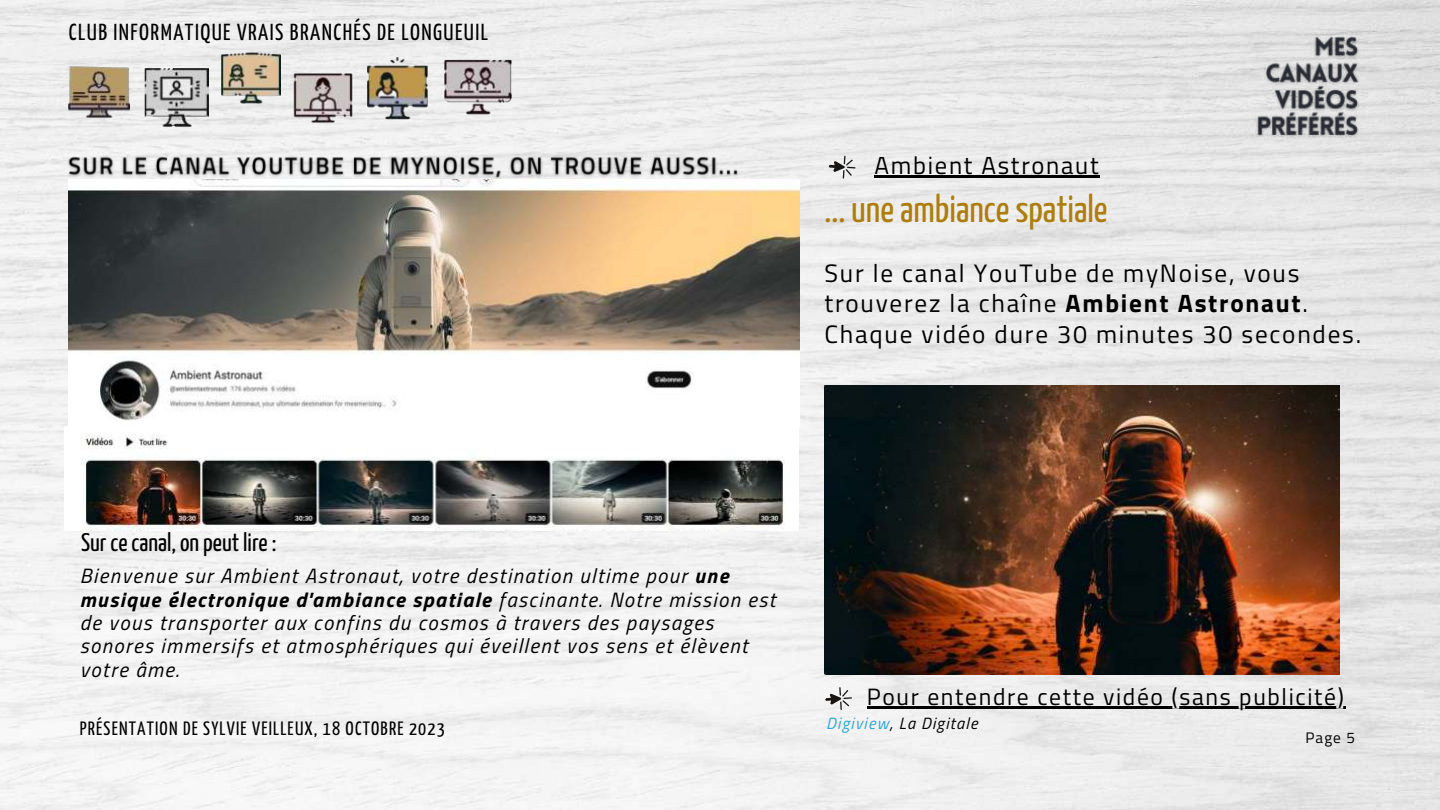
<style>
.page{position:relative;width:1440px;height:810px;background:#fff}
.page>*{position:absolute;margin:0;border:0;box-sizing:border-box;transform-origin:0 0}
.t1{font:37.8px "Yanone Kaffeesatz";color:#ad7e0e}
.t2{font:25.3px "Yanone Kaffeesatz";color:#000}
.t3{font:25.2px/30.8px "Titillium Web";letter-spacing:.07em;color:#000}
.t4{font:24.6px "Titillium Web";letter-spacing:.07em;color:#000}
.t5{font:23.6px "Titillium Web";letter-spacing:.07em;color:#000}
.t6{font:23.1px "Yanone Kaffeesatz";letter-spacing:.06em;color:#000}
.t7{font:italic 20.7px/23.3px "Titillium Web";letter-spacing:.07em;color:#000}
.t8{font:19.2px "Yanone Kaffeesatz";letter-spacing:.06em;color:#000}
.t9{font:italic 16.4px "Titillium Web";letter-spacing:.07em;color:#000}
.t10{font:15.3px "Titillium Web";color:#000}
.s1{font-weight:700}
.s2{color:#30a8d6}
</style>
<div class="page">
<img style="left:0;top:0;width:1440px;height:810px">
<svg style="left:829px;top:156px;width:27px;height:23px"></svg>
<img style="left:64px;top:148px;width:678px;height:37px">
<img style="left:145px;top:66px;width:64px;height:62px">
<img style="left:444px;top:53px;width:68px;height:68px">
<img style="left:221px;top:50px;width:59px;height:57px">
<img style="left:366px;top:56px;width:63px;height:65px">
<img style="left:69px;top:63px;width:61px;height:58px">
<img style="left:293px;top:68px;width:60px;height:59px">
<img style="left:1252px;top:32px;width:112px;height:109px">
<img style="left:69px;top:179px;width:730px;height:249px">
<img style="left:65px;top:428px;width:734px;height:102px">
<img style="left:825px;top:385px;width:514px;height:290px">
<hr style="left:874px;top:175px;width:226px;height:2px;background:#000">
<hr style="left:867px;top:706px;width:479px;height:2px;background:#000">
<svg style="left:825px;top:687px;width:27px;height:23px"></svg>
<p class="t6" style="left:69px;top:16px;width:421px">CLUB INFORMATIQUE VRAIS BRANCHÉS DE LONGUEUIL</p>
<p class="t4" style="left:874px;top:147px;width:226px">Ambient Astronaut</p>
<h1 class="t1" style="left:825px;top:182px;width:285px">... une ambiance spatiale</h1>
<p class="t3" style="left:825px;top:256px;width:538px">Sur le canal YouTube de myNoise, vous trouverez la chaîne <span class="s1">Ambient Astronaut</span>.<br>Chaque vidéo dure 30 minutes 30 secondes.</p>
<p class="t2" style="left:81px;top:525px;width:197px">Sur ce canal, on peut lire :</p>
<p class="t7" style="left:80px;top:563px;width:697px">Bienvenue sur Ambient Astronaut, votre destination ultime pour <span class="s1">une musique électronique d'ambiance spatiale</span> fascinante. Notre mission est de vous transporter aux confins du cosmos à travers des paysages sonores immersifs et atmosphériques qui éveillent vos sens et élèvent votre âme.</p>
<p class="t8" style="left:80px;top:714px;width:366px">PRÉSENTATION DE SYLVIE VEILLEUX, 18 OCTOBRE 2023</p>
<p class="t5" style="left:867px;top:679px;width:479px">Pour entendre cette vidéo (sans publicité)</p>
<p class="t9" style="left:826px;top:711px;width:153px"><span class="s2">Digiview</span>, La Digitale</p>
<p class="t10" style="left:1306px;top:727px;width:51px">Page 5</p>
</div>
